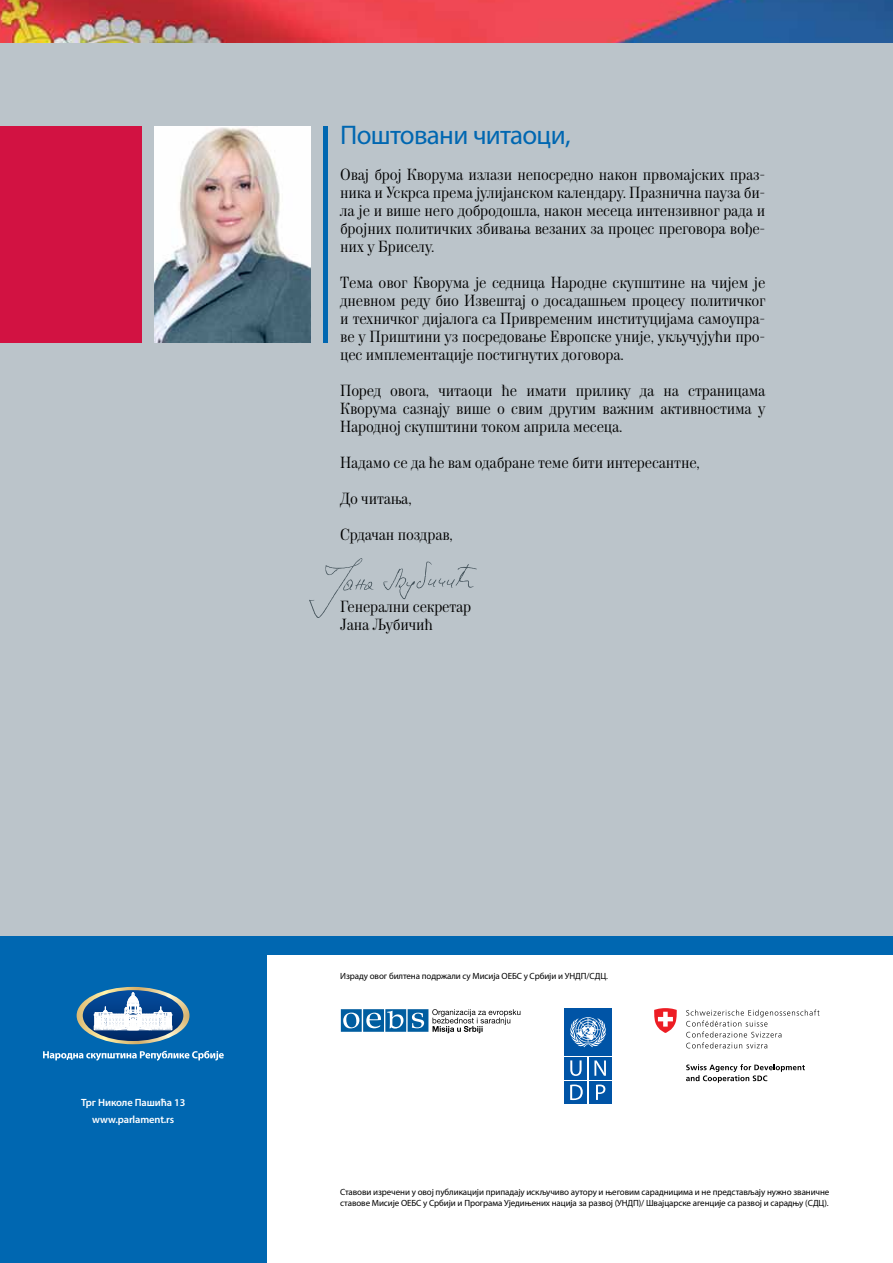
<style>
.page{position:relative;width:893px;height:1263px;background:#fff}
.page>*{position:absolute;margin:0;border:0;box-sizing:border-box;transform-origin:0 0}
.t1{font:27px "Myriad Pro";letter-spacing:-.025em;color:#0067b1}
.t2{font:15px/18px "Neoplanta BG";letter-spacing:-.01em;color:#000;text-align:justify}
.t3{font:600 10.5px/16.5px "Myriad Pro";letter-spacing:-.01em;color:#fff;text-align:center}
.t4{font:9px/10.5px "Myriad Pro";letter-spacing:-.01em;color:#000}
</style>
<div class="page">
<div style="left:0;top:43px;width:893px;height:893px;background:#bbc4ca"></div>
<div style="left:0;top:936px;width:893px;height:18px;background:#0067b1"></div>
<img style="left:0;top:0;width:893px;height:43px">
<img style="left:154px;top:126px;width:156px;height:216px">
<div style="left:0;top:126px;width:141px;height:216px;background:#d21242"></div>
<hr style="left:323px;top:126px;width:4px;height:216px;background:#0067b1">
<div style="left:0;top:936px;width:267px;height:327px;background:#0067b1"></div>
<svg style="left:77px;top:987px;width:112px;height:57px"></svg>
<svg style="left:43px;top:1051px;width:181px;height:10px"></svg>
<svg style="left:341px;top:1009px;width:179px;height:24px"></svg>
<svg style="left:686px;top:1009px;width:133px;height:39px"></svg>
<svg style="left:686px;top:1064px;width:119px;height:19px"></svg>
<svg style="left:654px;top:1008px;width:23px;height:25px"></svg>
<div style="left:564px;top:1057px;width:23px;height:22px;background:#0054a6"></div>
<div style="left:589px;top:1057px;width:23px;height:22px;background:#0054a6"></div>
<div style="left:589px;top:1081px;width:23px;height:23px;background:#0054a6"></div>
<div style="left:564px;top:1081px;width:23px;height:23px;background:#0054a6"></div>
<svg style="left:570px;top:1060px;width:12px;height:16px"></svg>
<svg style="left:594px;top:1060px;width:12px;height:16px"></svg>
<svg style="left:596px;top:1084px;width:9px;height:16px"></svg>
<svg style="left:570px;top:1084px;width:13px;height:16px"></svg>
<div style="left:564px;top:1008px;width:48px;height:47px;background:#0054a6"></div>
<svg style="left:570px;top:1017px;width:36px;height:30px"></svg>
<svg style="left:309px;top:558px;width:168px;height:60px"></svg>
<p class="t3" style="left:81px;top:1094px;width:106px">Трг Николе Пашића 13 www.parlament.rs</p>
<h1 class="t1" style="left:340px;top:118px;width:232px">Поштовани читаоци,</h1>
<p class="t2" style="left:340px;top:165px;width:427px">Овај број Кворума излази непосредно након првомајских праз&shy;ника и Ускрса према јулијанском календару. Празнична пауза би&shy;ла је и више него добродошла, након месеца интензивног рада и бројних политичких збивања везаних за процес преговора вође&shy;них у Бриселу.</p>
<p class="t2" style="left:340px;top:273px;width:427px">Тема овог Кворума је седница Народне скупштине на чијем је дневном реду био Извештај о досадашњем процесу политичког и техничког дијалога са Привременим институцијама самоупра&shy;ве у Приштини уз посредовање Европске уније, укључујући про&shy;цес имплементације постигнутих договора.</p>
<p class="t2" style="left:340px;top:381px;width:427px">Поред овога, читаоци ће имати прилику да на страницама Кворума сазнају више о свим другим важним активностима у Народној скупштини током априла месеца.</p>
<p class="t2" style="left:340px;top:453px;width:361px">Надамо се да ће вам одабране теме бити интересантне,</p>
<p class="t2" style="left:340px;top:489px;width:73px">До читања,</p>
<p class="t2" style="left:340px;top:525px;width:114px">Срдачан поздрав,</p>
<p class="t2" style="left:340px;top:597px;width:133px">Генерални секретар<br>Јана Љубичић</p>
<p class="t4" style="left:340px;top:970px;width:269px">Израду овог билтена подржали су Мисија ОЕБС у Србији и УНДП/СДЦ.</p>
<p class="t4" style="left:340px;top:1187px;width:491px">Ставови изречени у овој публикацији припадају искључиво аутору и његовим сарадницима и не представљају нужно званичне ставове Мисије ОЕБС у Србији и Програма Уједињених нација за развој (УНДП)/ Швајцарске агенције са развој и сарадњу (СДЦ).</p>
</div>
